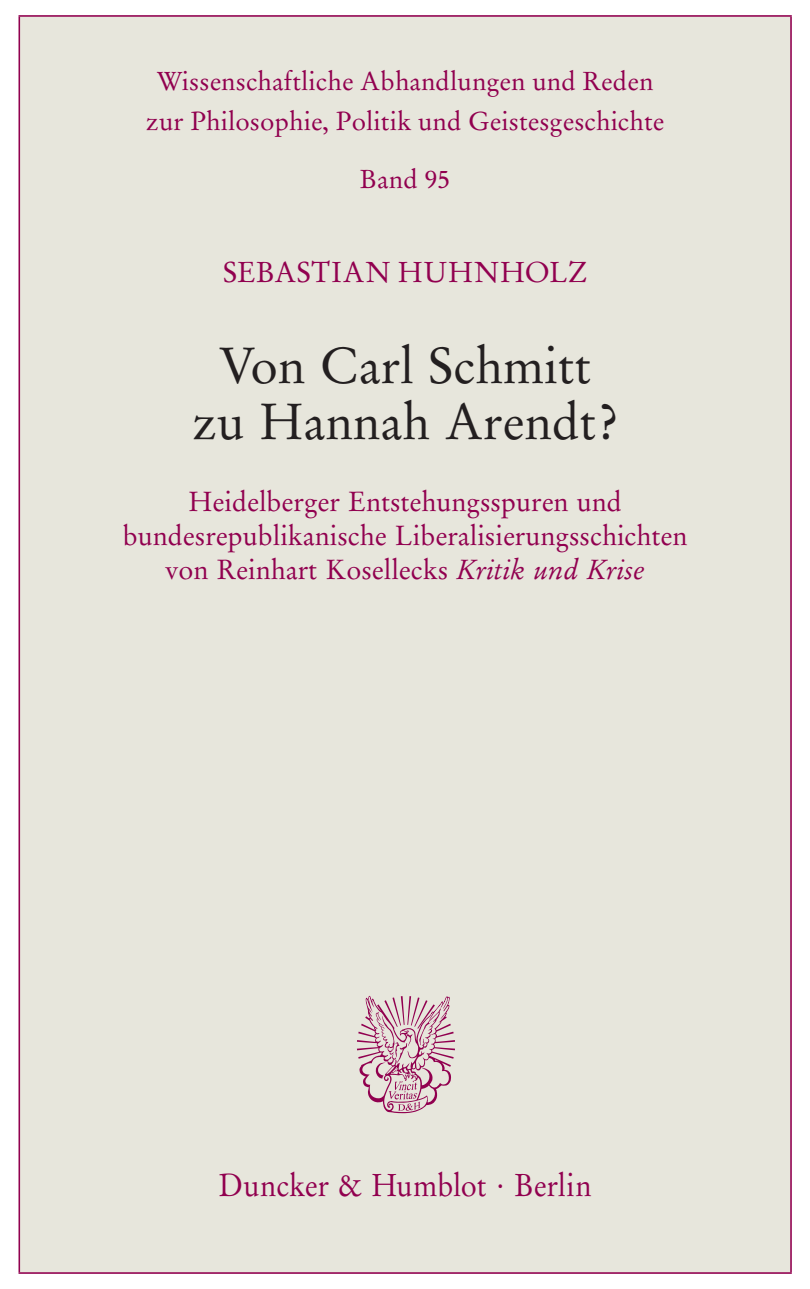
<style>
.page{position:relative;width:810px;height:1289px;background:#fff}
.page>*{position:absolute;margin:0;border:0;box-sizing:border-box;transform-origin:0 0}
.t1{font:50.4px/56.2px "Stempel Garamond";color:#231f20;text-align:center}
.t2{font:31.5px "Stempel Garamond";color:#91004f;scale:.92 1}
.t3{font:28.8px "Stempel Garamond";letter-spacing:.025em;color:#91004f}
.t4{font:27.45px/33.8px "Stempel Garamond";color:#91004f;text-align:center}
.t5{font:25.88px/39.4px "Stempel Garamond";letter-spacing:.005em;color:#91004f;text-align:center}
.s1{font-style:italic}
</style>
<div class="page">
<div style="left:20px;top:17px;width:770px;height:1255px;background:#e7e6dc"></div>
<hr style="left:19px;top:15px;width:773px;height:2px;background:#91004f">
<hr style="left:19px;top:17px;width:1px;height:937px;background:#91004f">
<hr style="left:790px;top:17px;width:2px;height:937px;background:#91004f">
<hr style="left:19px;top:954px;width:1px;height:318px;background:#91004f">
<hr style="left:790px;top:954px;width:2px;height:318px;background:#91004f">
<hr style="left:19px;top:1272px;width:773px;height:1px;background:#91004f">
<svg style="left:357px;top:995px;width:98px;height:118px;background:#d4b6be"></svg>
<p class="t5" style="left:146px;top:64px;width:520px">Wissenschaftliche Abhandlungen und Reden zur Philosophie, Politik und Geistesgeschichte</p>
<p class="t5" style="left:360px;top:162px;width:92px">Band 95</p>
<p class="t3" style="left:223px;top:259px;width:366px">SEBASTIAN HUHNHOLZ</p>
<h1 class="t1" style="left:192px;top:342px;width:427px">Von Carl Schmitt zu Hannah Arendt?</h1>
<p class="t4" style="left:123px;top:487px;width:566px">Heidelberger Entstehungsspuren und bundesrepublikanische Liberalisierungsschichten von Reinhart Kosellecks <span class="s1">Kritik und Krise</span></p>
<p class="t2" style="left:219px;top:1171px;width:406px">Duncker &amp; Humblot · Berlin</p>
</div>
